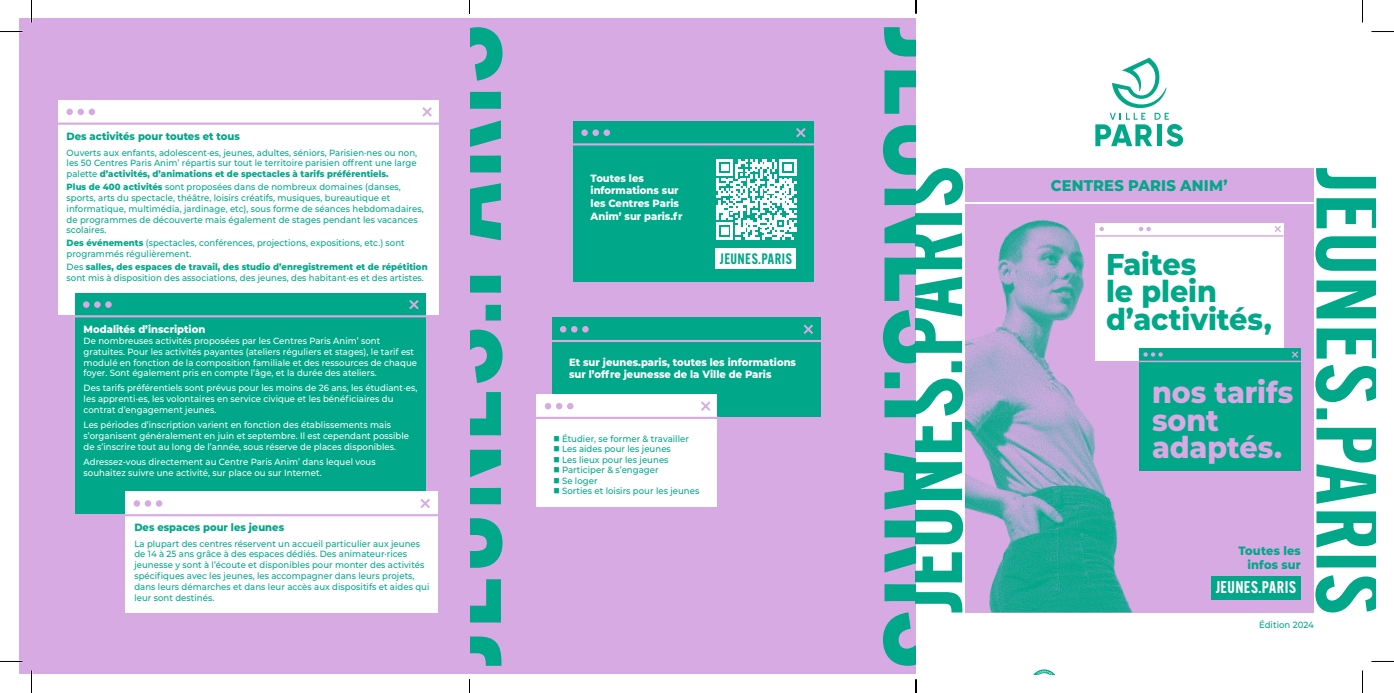
<style>
.page{position:relative;width:1394px;height:693px;background:#fff}
.page>*{position:absolute;margin:0;border:0;box-sizing:border-box;transform-origin:0 0}
.t1{font:800 30px/27.6px "Montserrat";color:#00a788;scale:.95 1}
.t2{font:800 30px/27.6px "Montserrat";letter-spacing:-.005em;color:#d8aae3;scale:.95 1}
.t3{font:600 16.65px "Alternate Gothic ATF";letter-spacing:.03em;color:#fff;scale:.95 1}
.t4{font:800 15.45px "Montserrat";letter-spacing:.015em;color:#00a788;scale:.95 1}
.t5{font:600 14.85px "Alternate Gothic ATF";letter-spacing:.035em;color:#00a788;scale:.95 1}
.t6{font:800 12px/14.4px "Montserrat";letter-spacing:.015em;color:#00a788;text-align:right;scale:.95 1}
.H1_Blanc{font:800 10.5px/12.6px "Montserrat";color:#fff;scale:.95 1}
.t7{font:800 10.5px "Montserrat";color:#00a788;scale:.95 1}
.Adresse{font:500 9px/10.8px "Montserrat";letter-spacing:.005em;color:#00a788;scale:.95 1}
.H1_Blanc-2{font:500 9px/10.8px "Montserrat";letter-spacing:.005em;color:#fff;scale:.95 1}
.s1{font-weight:800}
</style>
<div class="page">
<div style="left:469px;top:19px;width:447px;height:655px;background:#d8aae3"></div>
<svg style="left:1315px;top:168px;width:60px;height:444px"></svg>
<div style="left:965px;top:168px;width:348px;height:33px;background:#d8aae3"></div>
<svg style="left:1095px;top:58px;width:88px;height:88px"></svg>
<div style="left:965px;top:204px;width:348px;height:408px;background:#d8aae3"></div>
<img style="left:965px;top:220px;width:300px;height:392px">
<div style="left:1095px;top:223px;width:188px;height:137px;background:#fff"></div>
<svg style="left:1099px;top:227px;width:5px;height:4px"></svg>
<svg style="left:1139px;top:227px;width:12px;height:4px"></svg>
<svg style="left:1274px;top:226px;width:7px;height:6px"></svg>
<hr style="left:1095px;top:235px;width:188px;height:1px;background:#d8aae3">
<div style="left:1139px;top:348px;width:162px;height:123px;background:#00a788"></div>
<svg style="left:1143px;top:352px;width:20px;height:4px"></svg>
<svg style="left:1291px;top:351px;width:8px;height:7px"></svg>
<hr style="left:1139px;top:360px;width:162px;height:2px;background:#d8aae3">
<svg style="left:1034px;top:669px;width:21px;height:5px"></svg>
<svg style="left:883px;top:27px;width:80px;height:638px"></svg>
<svg style="left:470px;top:27px;width:33px;height:638px"></svg>
<div style="left:19px;top:19px;width:450px;height:655px;background:#d8aae3"></div>
<div style="left:552px;top:317px;width:269px;height:99px;background:#00a788"></div>
<svg style="left:560px;top:326px;width:6px;height:6px"></svg>
<div style="left:571px;top:326px;width:7px;height:6px;background:#d8aae3;border-radius:50%"></div>
<div style="left:582px;top:326px;width:7px;height:6px;background:#d8aae3;border-radius:50%"></div>
<svg style="left:803px;top:324px;width:10px;height:10px"></svg>
<hr style="left:550px;top:340px;width:272px;height:2px;background:#d8aae3">
<div style="left:536px;top:394px;width:181px;height:113px;background:#fff"></div>
<div style="left:545px;top:402px;width:6px;height:7px;background:#d8aae3;border-radius:50%"></div>
<div style="left:556px;top:402px;width:6px;height:7px;background:#d8aae3;border-radius:50%"></div>
<div style="left:567px;top:402px;width:6px;height:7px;background:#d8aae3;border-radius:50%"></div>
<svg style="left:701px;top:401px;width:10px;height:10px"></svg>
<hr style="left:536px;top:416px;width:184px;height:3px;background:#d8aae3">
<div style="left:1211px;top:575px;width:90px;height:24px;background:#00a788"></div>
<div style="left:574px;top:121px;width:240px;height:160px;background:#00a788"></div>
<div style="left:581px;top:129px;width:7px;height:7px;background:#d8aae3;border-radius:50%"></div>
<div style="left:592px;top:129px;width:7px;height:7px;background:#d8aae3;border-radius:50%"></div>
<div style="left:603px;top:129px;width:7px;height:7px;background:#d8aae3;border-radius:50%"></div>
<svg style="left:796px;top:128px;width:10px;height:10px"></svg>
<hr style="left:571px;top:143px;width:243px;height:2px;background:#d8aae3">
<svg style="left:716px;top:159px;width:80px;height:80px"></svg>
<div style="left:58px;top:100px;width:381px;height:215px;background:#fff"></div>
<div style="left:66px;top:109px;width:7px;height:6px;background:#d8aae3;border-radius:50%"></div>
<svg style="left:78px;top:109px;width:17px;height:6px"></svg>
<svg style="left:422px;top:107px;width:10px;height:10px"></svg>
<hr style="left:58px;top:122px;width:381px;height:3px;background:#d8aae3">
<div style="left:75px;top:293px;width:351px;height:220px;background:#00a788"></div>
<div style="left:83px;top:301px;width:7px;height:7px;background:#d8aae3;border-radius:50%"></div>
<div style="left:94px;top:301px;width:7px;height:7px;background:#d8aae3;border-radius:50%"></div>
<div style="left:105px;top:301px;width:7px;height:7px;background:#d8aae3;border-radius:50%"></div>
<svg style="left:409px;top:300px;width:10px;height:10px"></svg>
<hr style="left:75px;top:315px;width:352px;height:2px;background:#d8aae3">
<div style="left:716px;top:248px;width:80px;height:20px;background:#fff"></div>
<div style="left:126px;top:491px;width:312px;height:122px;background:#fff"></div>
<svg style="left:134px;top:500px;width:28px;height:6px"></svg>
<svg style="left:420px;top:499px;width:10px;height:9px"></svg>
<hr style="left:124px;top:514px;width:314px;height:2px;background:#d8aae3">
<hr style="left:0;top:660px;width:22px;height:2px;background:#fff">
<svg style="left:0;top:31px;width:22px;height:1px"></svg>
<svg style="left:1371px;top:31px;width:23px;height:1px"></svg>
<svg style="left:0;top:661px;width:22px;height:1px"></svg>
<svg style="left:1371px;top:661px;width:23px;height:1px"></svg>
<svg style="left:31px;top:0;width:1px;height:23px"></svg>
<svg style="left:31px;top:670px;width:1px;height:22px"></svg>
<svg style="left:1362px;top:0;width:1px;height:23px"></svg>
<svg style="left:1362px;top:670px;width:1px;height:22px"></svg>
<svg style="left:469px;top:0;width:1px;height:14px"></svg>
<svg style="left:469px;top:679px;width:1px;height:13px"></svg>
<svg style="left:915px;top:0;width:2px;height:14px"></svg>
<svg style="left:915px;top:679px;width:2px;height:13px"></svg>
<h1 class="t7" style="left:67px;top:129px;width:184px">Des activités pour toutes et tous</h1>
<p class="Adresse" style="left:67px;top:146px;width:371px;text-align:justify">Ouverts aux enfants, adolescent·es, jeunes, adultes, séniors, Parisien·nes ou non, les 50 Centres Paris Anim’ répartis sur tout le territoire parisien offrent une large palette <span class="s1">d’activités, d’animations et de spectacles à tarifs préférentiels.</span></p>
<p class="Adresse" style="left:67px;top:181px;width:377px"><span class="s1">Plus de 400 activités</span> sont proposées dans de nombreux domaines (danses, sports, arts du spectacle, théâtre, loisirs créatifs, musiques, bureautique et informatique, multimédia, jardinage, etc), sous forme de séances hebdomadaires, de programmes de découverte mais également de stages pendant les vacances scolaires.</p>
<p class="Adresse" style="left:67px;top:237px;width:357px"><span class="s1">Des événements</span> (spectacles, conférences, projections, expositions, etc.) sont programmés régulièrement.</p>
<p class="Adresse" style="left:67px;top:261px;width:382px">Des <span class="s1">salles, des espaces de travail, des studio d’enregistrement et de répétition </span>sont mis à disposition des associations, des jeunes, des habitant·es et des artistes.</p>
<p class="H1_Blanc" style="left:84px;top:322px;width:130px">Modalités d’inscription</p>
<p class="H1_Blanc-2" style="left:84px;top:335px;width:352px">De nombreuses activités proposées par les Centres Paris Anim’ sont gratuites. Pour les activités payantes (ateliers réguliers et stages), le tarif est modulé en fonction de la composition familiale et des ressources de chaque foyer. Sont également pris en compte l’âge, et la durée des ateliers.</p>
<p class="H1_Blanc-2" style="left:84px;top:382px;width:353px">Des tarifs préférentiels sont prévus pour les moins de 26 ans, les étudiant ·es, les apprenti ·es, les volontaires en service civique et les bénéficiaires du contrat d’engagement jeunes.</p>
<p class="H1_Blanc-2" style="left:84px;top:419px;width:344px">Les périodes d’inscription varient en fonction des établissements mais s’organisent généralement en juin et septembre. Il est cependant possible de s’inscrire tout au long de l’année, sous réserve de places disponibles.</p>
<p class="H1_Blanc-2" style="left:84px;top:455px;width:309px">Adressez-vous directement au Centre Paris Anim’ dans lequel vous souhaitez suivre une activité, sur place ou sur Internet.</p>
<h1 class="t7" style="left:134px;top:520px;width:159px">Des espaces pour les jeunes</h1>
<p class="Adresse" style="left:134px;top:537px;width:312px">La plupart des centres réservent un accueil particulier aux jeunes de 14 à 25 ans grâce à des espaces dédiés. Des animateur·rices jeunesse y sont à l’écoute et disponibles pour monter des activités spécifiques avec les jeunes, les accompagner dans leurs projets, dans leurs démarches et dans leur accès aux dispositifs et aides qui leur sont destinés.</p>
<p class="H1_Blanc" style="left:591px;top:171px;width:98px">Toutes les informations sur les Centres Paris<br>Anim’ sur paris.fr</p>
<p class="t5" style="left:720px;top:249px;width:77px">JEUNES.PARIS</p>
<p class="H1_Blanc" style="left:569px;top:355px;width:240px">Et sur jeunes.paris, toutes les informations sur l’offre jeunesse de la Ville de Paris</p>
<p class="Adresse" style="left:562px;top:432px;width:135px">Étudier, se former &amp; travailler</p>
<p class="Adresse" style="left:562px;top:443px;width:116px">Les aides pour les jeunes</p>
<p class="Adresse" style="left:562px;top:453px;width:114px">Les lieux pour les jeunes</p>
<p class="Adresse" style="left:562px;top:464px;width:103px">Participer &amp; s’engager</p>
<p class="Adresse" style="left:562px;top:474px;width:39px">Se loger</p>
<p class="Adresse" style="left:562px;top:485px;width:146px">Sorties et loisirs pour les jeunes</p>
<p class="t4" style="left:1051px;top:174px;width:188px">CENTRES PARIS ANIM’</p>
<p class="t1" style="left:1106px;top:248px;width:176px">Faites<br>le plein d’activités,</p>
<p class="t2" style="left:1152px;top:377px;width:150px">nos tarifs sont adaptés.</p>
<p class="t6" style="left:1238px;top:542px;width:67px">Toutes les infos sur</p>
<p class="t3" style="left:1216px;top:576px;width:86px">JEUNES.PARIS</p>
<p class="Adresse" style="left:1259px;top:618px;width:59px">Édition 2024</p>
</div>
